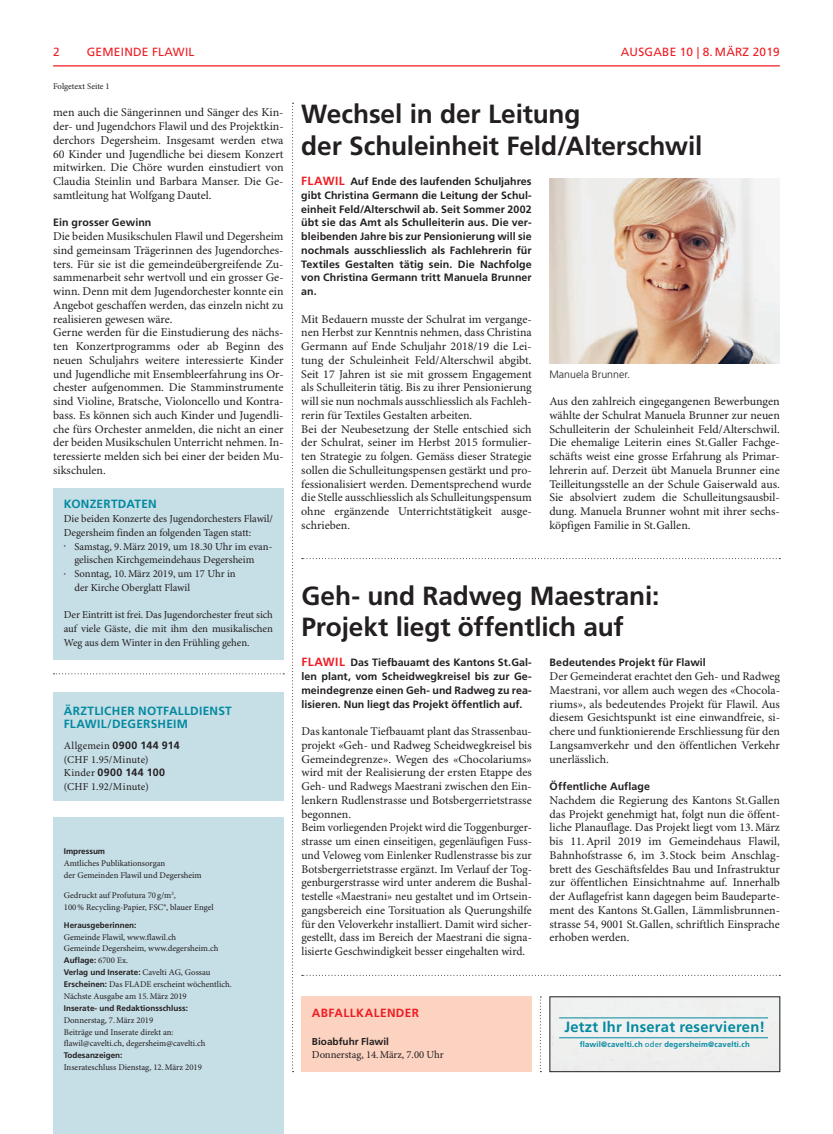
<style>
.page{position:relative;width:833px;height:1134px;background:#fff}
.page>*{position:absolute;margin:0;border:0;box-sizing:border-box;transform-origin:0 0}
.t1{font:700 26.25px/31.2px "Frutiger LT Std";letter-spacing:-.005em;color:#231f20}
.t2{font:700 14.88px "Frutiger LT Std";letter-spacing:.02em;color:#0289a0}
.t3{font:11.88px/13.8px "Minion Pro";color:#231f20;text-align:justify}
.t4{font:700 11.88px/13.8px "Frutiger LT Std";letter-spacing:.02em;color:#0289a0}
.t5{font:11.88px "Frutiger LT Std";letter-spacing:.02em;color:#ee1d23}
.t6{font:700 11.88px "Frutiger LT Std";letter-spacing:.035em;color:#ee1d23}
.t7{font:700 10.62px/13.8px "Frutiger LT Std";letter-spacing:.005em;color:#231f20;text-align:justify}
.t8{font:10.62px/13.8px "Minion Pro";letter-spacing:-.005em;color:#231f20}
.t9{font:10.62px "Minion Pro";letter-spacing:.02em;color:#231f20}
.t10{font:700 10.62px "Frutiger LT Std";letter-spacing:.035em;color:#231f20}
.t11{font:700 10.62px "Frutiger LT Std";letter-spacing:.04em;color:#231f20}
.t12{font:300 10.62px "Frutiger LT Std";color:#231f20}
.t13{font:700 10px "Frutiger LT Std";color:#231f20}
.t14{font:8.75px/11.9px "Minion Pro";color:#231f20}
.t15{font:700 8.12px/11.9px "Frutiger LT Std";color:#231f20}
.t16{font:700 7.75px "Frutiger LT Std";letter-spacing:.02em;color:#0289a0}
.s1{font-family:"Minion Pro";font-weight:400}
.s2{font-family:"Minion Pro";font-weight:400;font-size:8.75px}
.s3{font-family:"Frutiger LT Std";font-weight:700;font-size:8.12px}
.s4{font-size:11.88px;color:#ee1d23}
.s5{font-weight:400}
</style>
<div class="page">
<div style="left:53px;top:817px;width:230px;height:317px;background:#c6dee6"></div>
<div style="left:53px;top:692px;width:230px;height:109px;background:#c6dee6"></div>
<div style="left:53px;top:488px;width:230px;height:171px;background:#c6dee6"></div>
<img style="left:549px;top:178px;width:231px;height:186px">
<div style="left:301px;top:996px;width:230px;height:76px;background:#fcd2c0"></div>
<hr style="left:53px;top:65px;width:727px;height:1px;background:#ee1d23">
<svg style="left:292px;top:103px;width:1px;height:969px"></svg>
<svg style="left:540px;top:996px;width:1px;height:76px"></svg>
<svg style="left:54px;top:673px;width:230px;height:1px"></svg>
<svg style="left:302px;top:558px;width:478px;height:1px"></svg>
<svg style="left:302px;top:975px;width:478px;height:1px"></svg>
<div style="left:551px;top:998px;width:227px;height:72px;background:#efefef"></div>
<hr style="left:559px;top:1037px;width:209px;height:1px;background:#0289a0">
<hr style="left:559px;top:1018px;width:209px;height:1px;background:#0289a0">
<div style="left:549px;top:996px;width:231px;height:76px;border:1px solid #231f20"></div>
<p class="t5" style="left:53px;top:45px;width:8px">2</p>
<p class="t5" style="left:87px;top:45px;width:109px">GEMEINDE FLAWIL</p>
<p class="t5" style="left:621px;top:45px;width:18px">AUSGABE</p>
<p class="t5" style="left:680px;top:45px;width:101px">10 | 8. MÄRZ 2019</p>
<p class="t14" style="left:53px;top:80px;width:58px">Folgetext Seite 1</p>
<p class="t3" style="left:53px;top:106px;width:232px">men auch die Sängerinnen und Sänger des Kin&shy;der- und Jugendchors Flawil und des Projektkin&shy;derchors Degersheim. Insgesamt werden etwa 60 Kinder und Jugendliche bei diesem Konzert mitwirken. Die Chöre wurden einstudiert von Claudia Steinlin und Barbara Manser. Die Ge&shy;samtleitung hat Wolfgang Dautel.</p>
<p class="t7" style="left:53px;top:216px;width:100px">Ein grosser Gewinn</p>
<p class="t3" style="left:53px;top:230px;width:232px;text-align:left">Die beiden Musikschulen Flawil und Degersheim sind gemeinsam Trägerinnen des Jugendorches&shy;ters. Für sie ist die gemeindeübergreifende Zu&shy;sammenarbeit sehr wertvoll und ein grosser Ge&shy;winn. Denn mit dem Jugendorchester konnte ein Angebot geschaffen werden, das einzeln nicht zu realisieren gewesen wäre.<br>Gerne werden für die Einstudierung des nächs&shy;ten Konzertprogramms oder ab Beginn des neuen Schuljahrs weitere interessierte Kinder und Jugendliche mit Ensembleerfahrung ins Or&shy;chester aufgenommen. Die Stamminstrumente sind Violine, Bratsche, Violoncello und Kontra&shy;bass. Es können sich auch Kinder und Jugendli&shy;che fürs Orchester anmelden, die nicht an einer der beiden Musikschulen Unterricht nehmen. In&shy;teressierte melden sich bei einer der beiden Mu&shy;sikschulen.</p>
<p class="t4" style="left:64px;top:497px;width:95px">KONZERTDATEN</p>
<p class="t8" style="left:64px;top:512px;width:211px">Die beiden Konzerte des Jugendorchesters Flawil/<br>Degersheim finden an folgenden Tagen statt:</p>
<p class="t8" style="left:74px;top:540px;width:199px;text-indent:-11px"><sup>•</sup> Samstag, 9.März 2019, um 18.30 Uhr im evan&shy;gelischen Kirchgemeindehaus Degersheim</p>
<p class="t8" style="left:74px;top:567px;width:163px;text-indent:-11px"><sup>•</sup> Sonntag, 10.März 2019, um 17 Uhr in der Kirche Oberglatt Flawil</p>
<p class="t8" style="left:64px;top:608px;width:211px;text-align:justify">Der Eintritt ist frei. Das Jugendorchester freut sich auf viele Gäste, die mit ihm den musikalischen Weg aus dem Winter in den Frühling gehen.</p>
<p class="t4" style="left:64px;top:704px;width:170px">ÄRZTLICHER NOTFALLDIENST<br>FLAWIL/DEGERSHEIM</p>
<p class="t10" style="left:64px;top:739px;width:117px"><span class="s1">Allgemein</span> 0900 144 914</p>
<p class="t9" style="left:64px;top:753px;width:86px">(CHF 1.95/Minute)</p>
<p class="t11" style="left:64px;top:766px;width:103px"><span class="s1">Kinder</span> 0900 144 100</p>
<p class="t9" style="left:64px;top:780px;width:87px">(CHF 1.92/Minute)</p>
<p class="t15" style="left:64px;top:845px;width:43px">Impressum</p>
<p class="t14" style="left:64px;top:857px;width:139px">Amtliches Publikationsorgan<br>der Gemeinden Flawil und Degersheim</p>
<p class="t14" style="left:64px;top:890px;width:151px">Gedruckt auf Profutura 70 g/m<sup>2</sup>,<br>100% Recycling-Papier, FSC®, blauer Engel</p>
<p class="t15" style="left:64px;top:919px;width:74px">Herausgeberinnen:</p>
<p class="t14" style="left:64px;top:931px;width:156px">Gemeinde Flawil, www.flawil.ch<br>Gemeinde Degersheim, www.degersheim.ch</p>
<p class="t15" style="left:64px;top:954px;width:148px">Auflage: <span class="s2">6700 Ex.<br></span>Verlag und Inserate: <span class="s2">Cavelti AG, Gossau</span></p>
<p class="t14" style="left:64px;top:979px;width:169px"><span class="s3">Erscheinen:</span> Das FLADE erscheint wöchentlich.<br>Nächste Ausgabe am 15.März 2019</p>
<p class="t15" style="left:64px;top:1002px;width:126px">Inserate- und Redaktionsschluss:</p>
<p class="t14" style="left:64px;top:1014px;width:143px">Donnerstag, 7.März 2019<br>Beiträge und Inserate direkt an: flawil@cavelti.ch, degersheim@cavelti.ch</p>
<p class="t15" style="left:64px;top:1049px;width:60px">Todesanzeigen:</p>
<p class="t14" style="left:64px;top:1062px;width:140px">Inserateschluss Dienstag, 12.März 2019</p>
<h1 class="t1" style="left:301px;top:99px;width:402px">Wechsel in der Leitung<br>der Schuleinheit Feld/Alterschwil</h1>
<p class="t7" style="left:301px;top:175px;width:232px"><span class="s4">FLAWIL</span> Auf Ende des laufenden Schuljahres gibt Christina Germann die Leitung der Schul&shy;einheit Feld/Alterschwil ab. Seit Sommer 2002 übt sie das Amt als Schulleiterin aus. Die ver&shy;bleibenden Jahre bis zur Pensionierung will sie nochmals ausschliesslich als Fachlehrerin für Textiles Gestalten tätig sein. Die Nachfolge von Christina Germann tritt Manuela Brunner an.</p>
<p class="t3" style="left:301px;top:312px;width:232px;text-align:left">Mit Bedauern musste der Schulrat im vergange&shy;nen Herbst zur Kenntnis nehmen, dass Christina Germann auf Ende Schuljahr 2018/19 die Lei&shy;tung der Schuleinheit Feld/Alterschwil abgibt.<br>Seit 17 Jahren ist sie mit grossem Engagement als Schulleiterin tätig. Bis zu ihrer Pensionierung will sie nun nochmals ausschliesslich als Fachleh&shy;rerin für Textiles Gestalten arbeiten.<br>Bei der Neubesetzung der Stelle entschied sich der Schulrat, seiner im Herbst 2015 formulier&shy;ten Strategie zu folgen. Gemäss dieser Strategie sollen die Schulleitungspensen gestärkt und pro&shy;fessionalisiert werden. Dementsprechend wurde die Stelle ausschliesslich als Schulleitungspensum ohne ergänzende Unterrichtstätigkeit ausge&shy;schrieben.</p>
<p class="t12" style="left:549px;top:368px;width:82px">Manuela Brunner.</p>
<p class="t3" style="left:549px;top:395px;width:232px">Aus den zahlreich eingegangenen Bewerbungen wählte der Schulrat Manuela Brunner zur neuen Schulleiterin der Schuleinheit Feld/Alterschwil.<br>Die ehemalige Leiterin eines St.Galler Fachge&shy;schäfts weist eine grosse Erfahrung als Primar&shy;lehrerin auf. Derzeit übt Manuela Brunner eine Teilleitungsstelle an der Schule Gaiserwald aus.<br>Sie absolviert zudem die Schulleitungsausbil&shy;dung. Manuela Brunner wohnt mit ihrer sechs&shy;köpfigen Familie in St.Gallen.</p>
<h1 class="t1" style="left:301px;top:580px;width:359px">Geh- und Radweg Maestrani:<br>Projekt liegt öffentlich auf</h1>
<p class="t7" style="left:301px;top:656px;width:232px"><span class="s4">FLAWIL</span> Das Tiefbauamt des Kantons St.Gal&shy;len plant, vom Scheidwegkreisel bis zur Ge&shy;meindegrenze einen Geh- und Radweg zu rea&shy;lisieren. Nun liegt das Projekt öffentlich auf.</p>
<p class="t3" style="left:301px;top:725px;width:232px;text-align:left">Das kantonale Tiefbauamt plant das Strassenbau&shy;projekt «Geh- und Radweg Scheidwegkreisel bis Gemeindegrenze». Wegen des «Chocolariums» wird mit der Realisierung der ersten Etappe des Geh- und Radwegs Maestrani zwischen den Ein&shy;lenkern Rudlenstrasse und Botsbergerrietstrasse begonnen.<br>Beim vorliegenden Projekt wird die Toggenburger&shy;strasse um einen einseitigen, gegenläufigen Fuss&shy;und Veloweg vom Einlenker Rudlenstrasse bis zur Botsbergerrietstrasse ergänzt. Im Verlauf der Tog&shy;genburgerstrasse wird unter anderem die Bushal&shy;testelle «Maestrani» neu gestaltet und im Ortsein&shy;gangsbereich eine Torsituation als Querungshilfe für den Veloverkehr installiert. Damit wird sicher&shy;gestellt, dass im Bereich der Maestrani die signa&shy;lisierte Geschwindigkeit besser eingehalten wird.</p>
<p class="t7" style="left:549px;top:656px;width:158px">Bedeutendes Projekt für Flawil</p>
<p class="t3" style="left:549px;top:670px;width:232px">Der Gemeinderat erachtet den Geh- und Radweg Maestrani, vor allem auch wegen des «Chocola&shy;riums», als bedeutendes Projekt für Flawil. Aus diesem Gesichtspunkt ist eine einwandfreie, si&shy;chere und funktionierende Erschliessung für den Langsamverkehr und den öffentlichen Verkehr unerlässlich.</p>
<p class="t7" style="left:549px;top:780px;width:102px">Öffentliche Auflage</p>
<p class="t3" style="left:549px;top:794px;width:232px">Nachdem die Regierung des Kantons St.Gallen das Projekt genehmigt hat, folgt nun die öffent&shy;liche Planauflage. Das Projekt liegt vom 13.März bis 11.April 2019 im Gemeindehaus Flawil, Bahnhofstrasse 6, im 3. Stock beim Anschlag&shy;brett des Geschäftsfeldes Bau und Infrastruktur zur öffentlichen Einsichtnahme auf. Innerhalb der Auflagefrist kann dagegen beim Baudeparte&shy;ment des Kantons St.Gallen, Lämmlisbrunnen&shy;strasse 54, 9001 St.Gallen, schriftlich Einsprache erhoben werden.</p>
<p class="t6" style="left:312px;top:1006px;width:109px">ABFALLKALENDER</p>
<p class="t13" style="left:312px;top:1035px;width:79px">Bioabfuhr Flawil</p>
<p class="t8" style="left:312px;top:1048px;width:133px">Donnerstag, 14.März, 7.00 Uhr</p>
<p class="t2" style="left:564px;top:1018px;width:202px">Jetzt Ihr Inserat reservieren!</p>
<p class="t16" style="left:580px;top:1040px;width:171px">flawil@cavelti.ch <span class="s5">ODER</span> degersheim@cavelti.ch</p>
</div>
